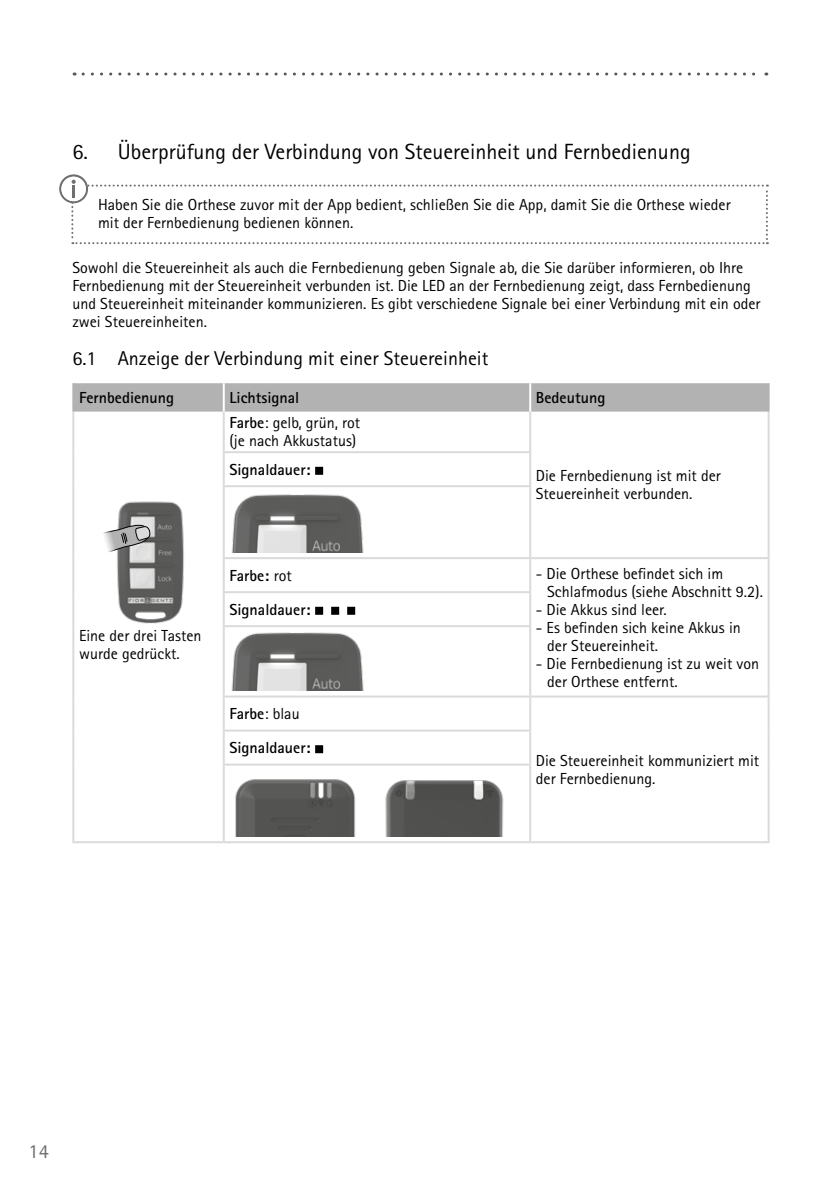
<style>
.page{position:relative;width:840px;height:1191px;background:#fff}
.page>*{position:absolute;margin:0;border:0;box-sizing:border-box;transform-origin:0 0}
.t1{font:22px "Rotis Sans Serif Pro";color:#000}
.t2{font:20px "Rotis Sans Serif Pro";color:#000}
.t3{font:20px "Rotis Sans Serif Pro";color:#706f6f}
.t4{font:16px/18px "Rotis Sans Serif Pro";color:#000}
.t5{font:700 16px "Rotis Sans Serif Pro";color:#000}
.s1{font-weight:700}
.s2{font-weight:400}
</style>
<div class="page">
<svg style="left:83px;top:73px;width:683px;height:3px"></svg>
<div style="left:74px;top:383px;width:693px;height:28px;background:#b3b2b2"></div>
<hr style="left:72px;top:411px;width:2px;height:41px;background:#dadada">
<hr style="left:72px;top:452px;width:2px;height:34px;background:#dadada">
<hr style="left:72px;top:486px;width:2px;height:72px;background:#dadada">
<hr style="left:72px;top:558px;width:2px;height:34px;background:#dadada">
<hr style="left:72px;top:592px;width:2px;height:34px;background:#dadada">
<hr style="left:72px;top:626px;width:2px;height:70px;background:#dadada">
<hr style="left:72px;top:696px;width:2px;height:34px;background:#dadada">
<hr style="left:72px;top:730px;width:2px;height:34px;background:#dadada">
<hr style="left:72px;top:764px;width:2px;height:77px;background:#dadada">
<hr style="left:72px;top:841px;width:152px;height:2px;background:#dadada">
<hr style="left:223px;top:411px;width:2px;height:40px;background:#dadada">
<hr style="left:529px;top:411px;width:2px;height:40px;background:#dadada">
<hr style="left:767px;top:411px;width:2px;height:41px;background:#dadada">
<hr style="left:767px;top:452px;width:2px;height:34px;background:#dadada">
<hr style="left:767px;top:486px;width:2px;height:71px;background:#dadada">
<hr style="left:223px;top:451px;width:308px;height:2px;background:#dadada">
<hr style="left:223px;top:453px;width:2px;height:32px;background:#dadada">
<hr style="left:529px;top:453px;width:2px;height:32px;background:#dadada">
<hr style="left:223px;top:485px;width:308px;height:2px;background:#dadada">
<hr style="left:223px;top:487px;width:2px;height:70px;background:#dadada">
<hr style="left:529px;top:487px;width:2px;height:70px;background:#dadada">
<hr style="left:223px;top:557px;width:307px;height:2px;background:#dadada">
<hr style="left:223px;top:559px;width:2px;height:32px;background:#dadada">
<hr style="left:530px;top:557px;width:239px;height:2px;background:#dadada">
<hr style="left:529px;top:559px;width:2px;height:32px;background:#dadada">
<hr style="left:767px;top:559px;width:2px;height:33px;background:#dadada">
<hr style="left:767px;top:592px;width:2px;height:34px;background:#dadada">
<hr style="left:767px;top:626px;width:2px;height:69px;background:#dadada">
<hr style="left:223px;top:591px;width:308px;height:2px;background:#dadada">
<hr style="left:223px;top:593px;width:2px;height:32px;background:#dadada">
<hr style="left:529px;top:593px;width:2px;height:32px;background:#dadada">
<hr style="left:223px;top:625px;width:308px;height:2px;background:#dadada">
<hr style="left:223px;top:627px;width:2px;height:68px;background:#dadada">
<hr style="left:529px;top:627px;width:2px;height:68px;background:#dadada">
<hr style="left:223px;top:695px;width:307px;height:2px;background:#dadada">
<hr style="left:223px;top:697px;width:2px;height:32px;background:#dadada">
<hr style="left:530px;top:695px;width:239px;height:2px;background:#dadada">
<hr style="left:529px;top:697px;width:2px;height:32px;background:#dadada">
<hr style="left:767px;top:697px;width:2px;height:33px;background:#dadada">
<hr style="left:767px;top:730px;width:2px;height:34px;background:#dadada">
<hr style="left:767px;top:764px;width:2px;height:77px;background:#dadada">
<hr style="left:530px;top:841px;width:239px;height:2px;background:#dadada">
<hr style="left:223px;top:729px;width:308px;height:2px;background:#dadada">
<hr style="left:223px;top:731px;width:2px;height:32px;background:#dadada">
<hr style="left:529px;top:731px;width:2px;height:32px;background:#dadada">
<hr style="left:223px;top:763px;width:308px;height:2px;background:#dadada">
<hr style="left:223px;top:765px;width:2px;height:76px;background:#dadada">
<hr style="left:529px;top:765px;width:2px;height:76px;background:#dadada">
<hr style="left:224px;top:841px;width:306px;height:2px;background:#dadada">
<hr style="left:72px;top:383px;width:2px;height:28px;background:#b3b2b2">
<hr style="left:767px;top:383px;width:2px;height:28px;background:#b3b2b2">
<hr style="left:223px;top:383px;width:2px;height:28px;background:#fff">
<hr style="left:529px;top:383px;width:2px;height:28px;background:#fff">
<img style="left:117px;top:501px;width:67px;height:122px">
<svg style="left:103px;top:523px;width:47px;height:32px"></svg>
<div style="left:315px;top:467px;width:8px;height:8px;background:#000"></div>
<img style="left:231px;top:494px;width:133px;height:58px">
<svg style="left:315px;top:607px;width:40px;height:8px"></svg>
<img style="left:231px;top:632px;width:133px;height:59px">
<div style="left:315px;top:745px;width:8px;height:8px;background:#000"></div>
<img style="left:235px;top:779px;width:121px;height:57px">
<img style="left:385px;top:780px;width:119px;height:56px">
<svg style="left:59px;top:174px;width:708px;height:70px"></svg>
<h1 class="t1" style="left:72px;top:139px;width:619px">6. Überprüfung der Verbindung von Steuereinheit und Fernbedienung</h1>
<p class="t4" style="left:98px;top:195px;width:634px">Haben Sie die Orthese zuvor mit der App bedient, schließen Sie die App, damit Sie die Orthese wieder mit der Fernbedienung bedienen können.</p>
<p class="t4" style="left:72px;top:259px;width:689px">Sowohl die Steuereinheit als auch die Fernbedienung geben Signale ab, die Sie darüber informieren, ob Ihre Fernbedienung mit der Steuereinheit verbunden ist. Die LED an der Fernbedienung zeigt, dass Fernbedienung und Steuereinheit miteinander kommunizieren. Es gibt verschiedene Signale bei einer Verbindung mit ein oder zwei Steuereinheiten.</p>
<p class="t2" style="left:72px;top:347px;width:417px">6.1 Anzeige der Verbindung mit einer Steuereinheit</p>
<p class="t5" style="left:79px;top:387px;width:97px">Fernbedienung</p>
<p class="t5" style="left:229px;top:387px;width:71px">Lichtsignal</p>
<p class="t5" style="left:535px;top:387px;width:71px">Bedeutung</p>
<p class="t4" style="left:79px;top:627px;width:124px">Eine der drei Tasten wurde gedrückt.</p>
<p class="t4" style="left:229px;top:414px;width:132px"><span class="s1">Farbe</span>: gelb, grün, rot (je nach Akkustatus)</p>
<p class="t5" style="left:229px;top:459px;width:82px">Signaldauer:</p>
<p class="t4" style="left:535px;top:467px;width:186px">Die Fernbedienung ist mit der<br>Steuereinheit verbunden.</p>
<p class="t5" style="left:229px;top:565px;width:64px">Farbe: <span class="s2">rot</span></p>
<p class="t4" style="left:547px;top:564px;width:217px;text-indent:-11px">- Die Orthese befindet sich im<br>Schlafmodus (siehe Abschnitt 9.2).</p>
<p class="t4" style="left:535px;top:600px;width:132px">- Die Akkus sind leer.</p>
<p class="t4" style="left:547px;top:618px;width:195px;text-indent:-11px">- Es befinden sich keine Akkus in der Steuereinheit.</p>
<p class="t4" style="left:547px;top:654px;width:213px;text-indent:-11px">- Die Fernbedienung ist zu weit von der Orthese entfernt.</p>
<p class="t5" style="left:229px;top:599px;width:82px">Signaldauer:</p>
<p class="t5" style="left:229px;top:703px;width:72px">Farbe<span class="s2">: blau</span></p>
<p class="t5" style="left:229px;top:737px;width:82px">Signaldauer:</p>
<p class="t4" style="left:535px;top:751px;width:225px">Die Steuereinheit kommuniziert mit der Fernbedienung.</p>
<p class="t3" style="left:29px;top:1139px;width:21px">14</p>
</div>
